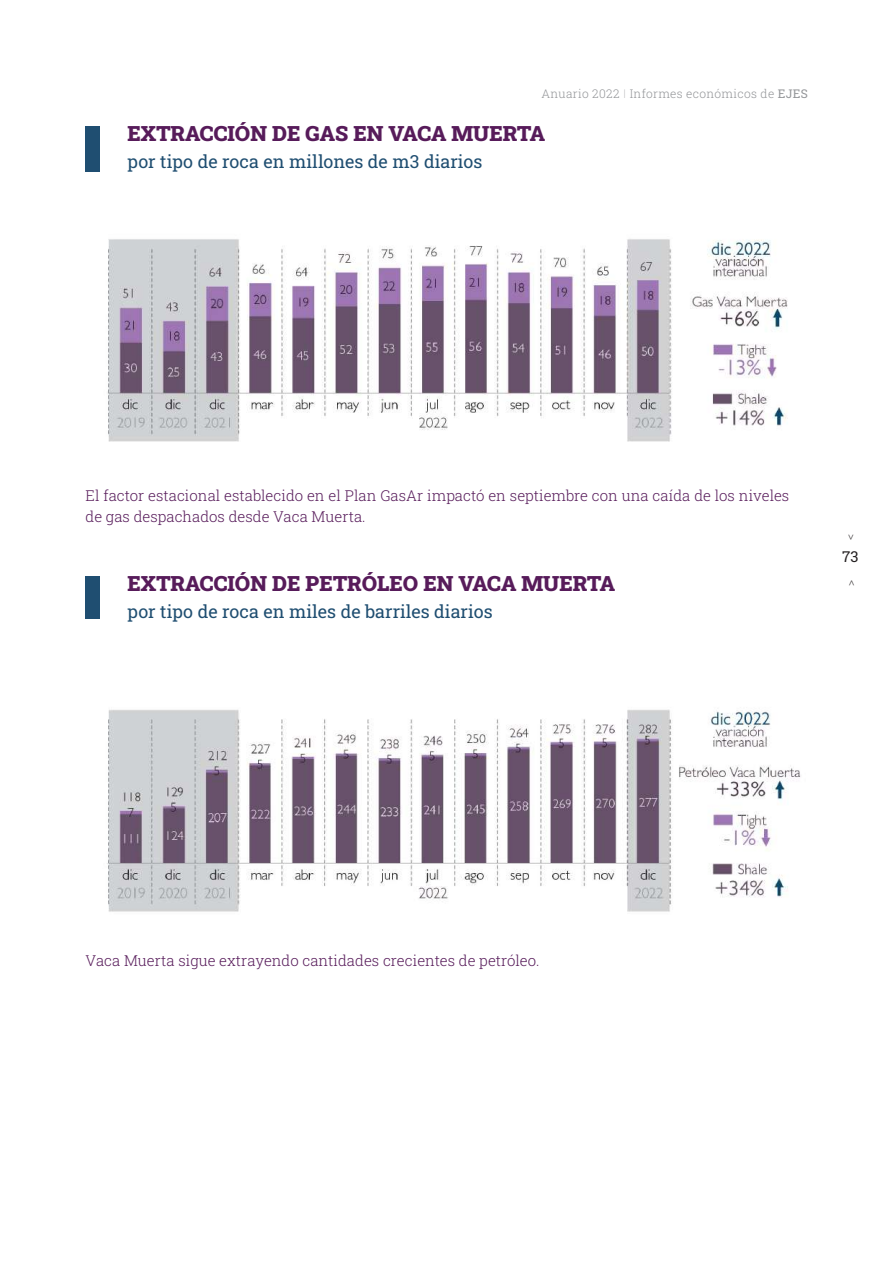
<style>
.page{position:relative;width:893px;height:1263px;background:#fff}
.page>*{position:absolute;margin:0;border:0;box-sizing:border-box;transform-origin:0 0}
.t1{font:900 21px "Roboto Slab";color:#571b5a}
.t2{font:18px "Roboto Slab";color:#1f4e71}
.t3{font:300 15px/21px "Roboto Slab";color:#571b5a}
.t4{font:15px "Roboto Slab";color:#231f20}
.t5{font:300 12px "Roboto Slab";letter-spacing:.025em;color:#939598}
.t6{font:200 12px "Roboto Slab";color:#231f20}
.s1{font-family:"Roboto";font-weight:100}
.s2{font-weight:400}
</style>
<div class="page">
<div style="left:85px;top:126px;width:15px;height:45px;background:#1f4e71"></div>
<div style="left:85px;top:577px;width:15px;height:42px;background:#1f4e71"></div>
<img style="left:107px;top:239px;width:681px;height:203px">
<img style="left:107px;top:709px;width:694px;height:203px">
<p class="t5" style="left:541px;top:85px;width:268px">Anuario 2022 <span class="s1">I</span> Informes económicos de <span class="s2">EJES</span></p>
<h1 class="t1" style="left:128px;top:119px;width:419px">EXTRACCIÓN DE GAS EN VACA MUERTA</h1>
<p class="t2" style="left:128px;top:149px;width:356px">por tipo de roca en millones de m3 diarios</p>
<p class="t3" style="left:86px;top:484px;width:705px">El factor estacional establecido en el Plan GasAr impactó en septiembre con una caída de los niveles de gas despachados desde Vaca Muerta.</p>
<h1 class="t1" style="left:128px;top:569px;width:489px">EXTRACCIÓN DE PETRÓLEO EN VACA MUERTA</h1>
<p class="t2" style="left:128px;top:599px;width:367px">por tipo de roca en miles de barriles diarios</p>
<p class="t6" style="left:841px;top:540px;width:7px;rotate:-90deg">&lt;</p>
<p class="t4" style="left:842px;top:546px;width:18px">73</p>
<p class="t6" style="left:861px;top:580px;width:7px;rotate:90deg">&lt;</p>
<p class="t3" style="left:86px;top:950px;width:455px">Vaca Muerta sigue extrayendo cantidades crecientes de petróleo.</p>
</div>
